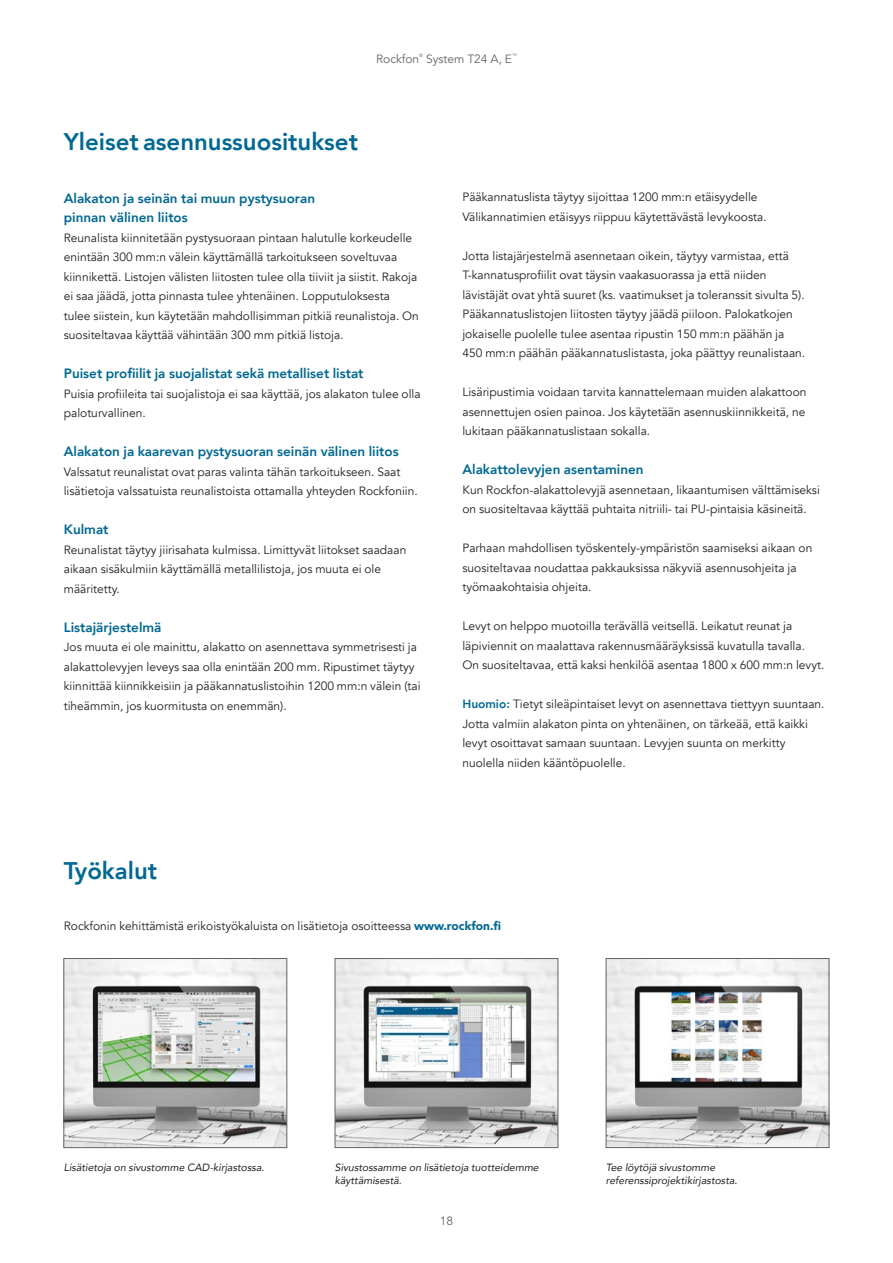
<style>
.page{position:relative;width:893px;height:1263px;background:#fff}
.page>*{position:absolute;margin:0;border:0;box-sizing:border-box;transform-origin:0 0}
.t1{font:800 24px "Avenir";color:#006893}
.t2{font:800 13.5px/19.5px "Avenir";color:#006893}
.t3{font:12px/19.5px "Avenir";color:#231f20}
.t4{font:12px "Avenir";color:#636466}
.t5{font:italic 10.5px/12.6px "Avenir";color:#231f20}
.t6{font:4.8px "Avenir";color:#636466}
.s1{font-weight:800;color:#006893}
.s2{font-weight:900;color:#006893}
</style>
<div class="page">
<img style="left:66px;top:960px;width:219px;height:186px">
<div style="left:64px;top:958px;width:223px;height:190px;border:1px solid #636466"></div>
<img style="left:608px;top:960px;width:219px;height:186px">
<div style="left:606px;top:958px;width:223px;height:190px;border:1px solid #636466"></div>
<img style="left:337px;top:960px;width:219px;height:186px">
<div style="left:335px;top:958px;width:223px;height:190px;border:1px solid #636466"></div>
<p class="t4" style="left:376px;top:52px;width:45px">Rockfon</p>
<p class="t6" style="left:419px;top:53px;width:5px">®</p>
<p class="t4" style="left:426px;top:52px;width:88px">System T24 A, E</p>
<p class="t6" style="left:512px;top:53px;width:6px">™</p>
<h1 class="t1" style="left:64px;top:123px;width:296px">Yleiset asennussuositukset</h1>
<p class="t2" style="left:64px;top:188px;width:253px">Alakaton ja seinän tai muun pystysuoran pinnan välinen liitos</p>
<p class="t3" style="left:64px;top:228px;width:357px">Reunalista kiinnitetään pystysuoraan pintaan halutulle korkeudelle enintään 300 mm:n välein käyttämällä tarkoitukseen soveltuvaa kiinnikettä. Listojen välisten liitosten tulee olla tiiviit ja siistit. Rakoja ei saa jäädä, jotta pinnasta tulee yhtenäinen. Lopputuloksesta tulee siistein, kun käytetään mahdollisimman pitkiä reunalistoja. On suositeltavaa käyttää vähintään 300 mm pitkiä listoja.</p>
<p class="t2" style="left:64px;top:364px;width:301px">Puiset profiilit ja suojalistat sekä metalliset listat</p>
<p class="t3" style="left:64px;top:384px;width:358px">Puisia profiileita tai suojalistoja ei saa käyttää, jos alakaton tulee olla paloturvallinen.</p>
<p class="t2" style="left:64px;top:442px;width:336px">Alakaton ja kaarevan pystysuoran seinän välinen liitos</p>
<p class="t3" style="left:64px;top:462px;width:355px">Valssatut reunalistat ovat paras valinta tähän tarkoitukseen. Saat lisätietoja valssatuista reunalistoista ottamalla yhteyden Rockfoniin.</p>
<p class="t2" style="left:64px;top:520px;width:46px">Kulmat</p>
<p class="t3" style="left:64px;top:540px;width:344px">Reunalistat täytyy jiirisahata kulmissa. Limittyvät liitokset saadaan aikaan sisäkulmiin käyttämällä metallilistoja, jos muuta ei ole määritetty.</p>
<p class="t2" style="left:64px;top:617px;width:99px">Listajärjestelmä</p>
<p class="t3" style="left:64px;top:638px;width:358px">Jos muuta ei ole mainittu, alakatto on asennettava symmetrisesti ja alakattolevyjen leveys saa olla enintään 200 mm. Ripustimet täytyy kiinnittää kiinnikkeisiin ja pääkannatuslistoihin 1200 mm:n välein (tai tiheämmin, jos kuormitusta on enemmän).</p>
<h1 class="t1" style="left:64px;top:852px;width:95px">Työkalut</h1>
<p class="t3" style="left:462px;top:188px;width:306px">Pääkannatuslista täytyy sijoittaa 1200 mm:n etäisyydelle<br>Välikannatimien etäisyys riippuu käytettävästä levykoosta.</p>
<p class="t3" style="left:462px;top:246px;width:344px">Jotta listajärjestelmä asennetaan oikein, täytyy varmistaa, että T-kannatusprofiilit ovat täysin vaakasuorassa ja että niiden lävistäjät ovat yhtä suuret (ks. vaatimukset ja toleranssit sivulta 5).<br>Pääkannatuslistojen liitosten täytyy jäädä piiloon. Palokatkojen jokaiselle puolelle tulee asentaa ripustin 150 mm:n päähän ja 450 mm:n päähän pääkannatuslistasta, joka päättyy reunalistaan.</p>
<p class="t3" style="left:462px;top:383px;width:346px;text-align:justify">Lisäripustimia voidaan tarvita kannattelemaan muiden alakattoon asennettujen osien painoa. Jos käytetään asennuskiinnikkeitä, ne lukitaan pääkannatuslistaan sokalla.</p>
<p class="t2" style="left:462px;top:460px;width:183px">Alakattolevyjen asentaminen</p>
<p class="t3" style="left:462px;top:480px;width:359px">Kun Rockfon-alakattolevyjä asennetaan, likaantumisen välttämiseksi on suositeltavaa käyttää puhtaita nitriili- tai PU-pintaisia käsineitä.</p>
<p class="t3" style="left:462px;top:539px;width:351px">Parhaan mahdollisen työskentely-ympäristön saamiseksi aikaan on suositeltavaa noudattaa pakkauksissa näkyviä asennusohjeita ja työmaakohtaisia ohjeita.</p>
<p class="t3" style="left:462px;top:617px;width:364px">Levyt on helppo muotoilla terävällä veitsellä. Leikatut reunat ja läpiviennit on maalattava rakennusmääräyksissä kuvatulla tavalla.<br>On suositeltavaa, että kaksi henkilöä asentaa 1800 x 600 mm:n levyt.</p>
<p class="t3" style="left:462px;top:695px;width:364px"><span class="s1">Huomio:</span> Tietyt sileäpintaiset levyt on asennettava tiettyyn suuntaan.<br>Jotta valmiin alakaton pinta on yhtenäinen, on tärkeää, että kaikki levyt osoittavat samaan suuntaan. Levyjen suunta on merkitty nuolella niiden kääntöpuolelle.</p>
<p class="t3" style="left:64px;top:916px;width:439px">Rockfonin kehittämistä erikoistyökaluista on lisätietoja osoitteessa <span class="s2">www.rockfon.fi</span></p>
<p class="t5" style="left:64px;top:1161px;width:202px">Lisätietoja on sivustomme CAD-kirjastossa.</p>
<p class="t5" style="left:606px;top:1161px;width:133px">Tee löytöjä sivustomme referenssiprojektikirjastosta.</p>
<p class="t5" style="left:335px;top:1161px;width:205px">Sivustossamme on lisätietoja tuotteidemme käyttämisestä.</p>
<p class="t4" style="left:440px;top:1213px;width:15px">18</p>
</div>
